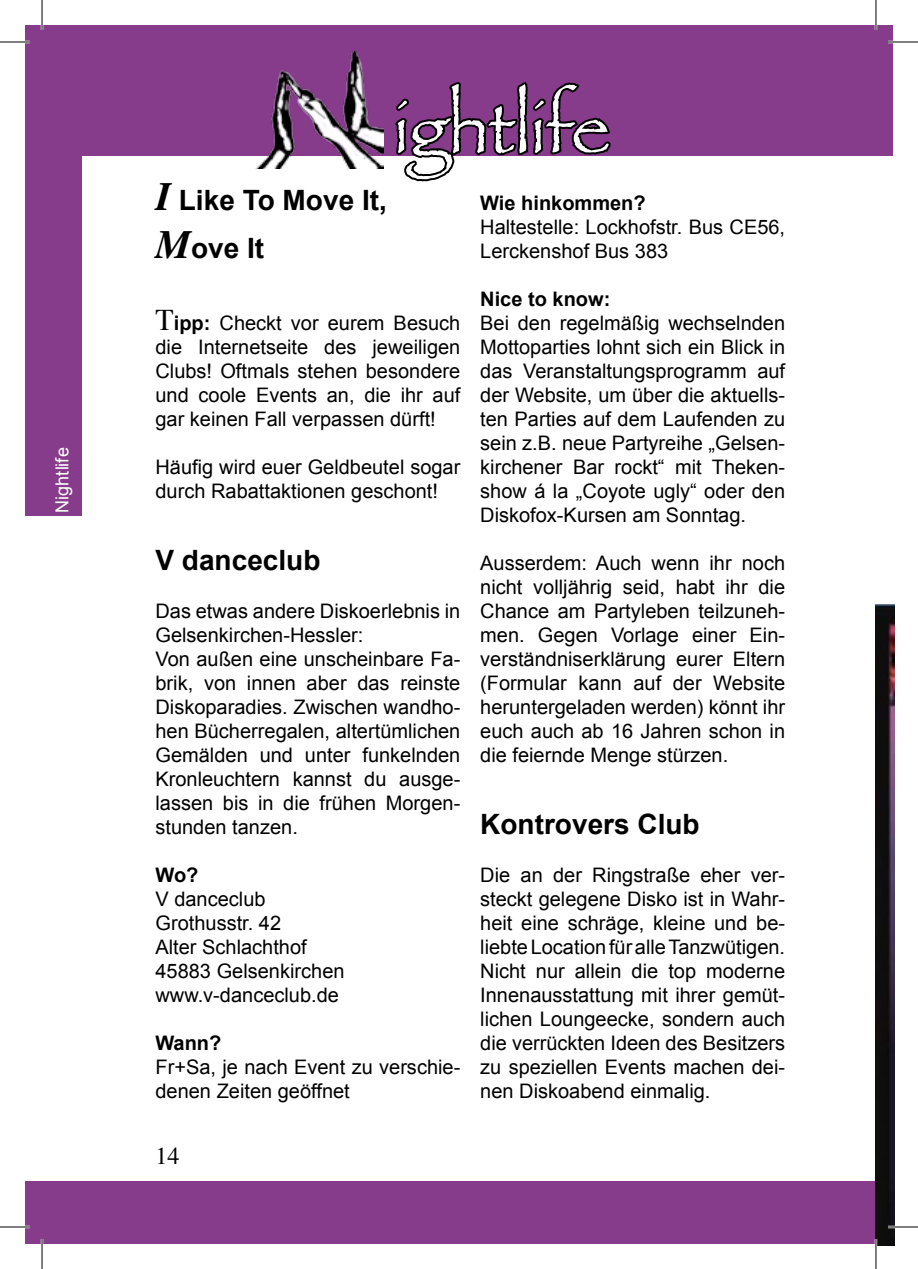
<style>
.page{position:relative;width:918px;height:1269px;background:#fff}
.page>*{position:absolute;margin:0;border:0;box-sizing:border-box;transform-origin:0 0}
.t1{font:72px "Papyrus";color:#fff}
.t2{font:700 28px/48px "Arial";color:#000}
.t3{font:24px "Times";color:#000}
.t4{font:20px/24px "Arial";color:#000}
.t5{font:700 20px "Arial";color:#000}
.t6{font:18px "Arial";color:#fff}
.s1{font-family:"Times";font-style:italic;font-size:40px}
.s2{font-family:"Times";font-size:30px}
.s3{font-weight:700}
</style>
<div class="page">
<div style="left:25px;top:1182px;width:850px;height:62px;background:#863b8b"></div>
<div style="left:25px;top:155px;width:57px;height:360px;background:#863b8b"></div>
<div style="left:25px;top:25px;width:850px;height:130px;background:#863b8b"></div>
<div style="left:875px;top:25px;width:17px;height:130px;background:#863b8b"></div>
<img style="left:253px;top:52px;width:131px;height:117px">
<svg style="left:392px;top:82px;width:222px;height:100px"></svg>
<img style="left:875px;top:604px;width:19px;height:642px">
<hr style="left:0;top:41px;width:30px;height:2px;background:#fff">
<hr style="left:887px;top:41px;width:30px;height:2px;background:#fff">
<hr style="left:0;top:1226px;width:30px;height:2px;background:#fff">
<hr style="left:887px;top:1226px;width:30px;height:2px;background:#fff">
<hr style="left:41px;top:0;width:2px;height:30px;background:#fff">
<hr style="left:41px;top:1239px;width:2px;height:30px;background:#fff">
<hr style="left:874px;top:0;width:3px;height:30px;background:#fff">
<hr style="left:874px;top:1239px;width:3px;height:30px;background:#fff">
<hr style="left:0;top:42px;width:30px;height:1px;background:#000">
<hr style="left:887px;top:42px;width:30px;height:1px;background:#000">
<hr style="left:0;top:1227px;width:30px;height:1px;background:#000">
<hr style="left:887px;top:1227px;width:30px;height:1px;background:#000">
<hr style="left:42px;top:0;width:1px;height:30px;background:#000">
<hr style="left:42px;top:1239px;width:1px;height:30px;background:#000">
<hr style="left:875px;top:0;width:1px;height:30px;background:#000">
<hr style="left:875px;top:1239px;width:1px;height:30px;background:#000">
<p class="t6" style="left:50px;top:512px;width:67px;rotate:-90deg">Nightlife</p>
<h1 class="t1" style="left:393px;top:85px;width:218px">ightlife</h1>
<h2 class="t2" style="left:155px;top:177px;width:233px"><span class="s1">I</span> Like To Move It,<br><span class="s1">M</span>ove It</h2>
<p class="t4" style="left:155px;top:311px;width:306px;text-align:justify"><span class="s2">T</span><span class="s3">ipp:</span> Checkt vor eurem Besuch die Internetseite des jeweiligen Clubs! Oftmals stehen besondere und coole Events an, die ihr auf gar keinen Fall verpassen dürft!</p>
<p class="t4" style="left:155px;top:455px;width:306px">Häufig wird euer Geldbeutel sogar durch Rabattaktionen geschont!</p>
<h2 class="t2" style="left:155px;top:537px;width:166px">V danceclub</h2>
<p class="t4" style="left:155px;top:599px;width:306px">Das etwas andere Diskoerlebnis in<br>Gelsenkirchen-Hessler:<br>Von außen eine unscheinbare Fa&shy;brik, von innen aber das reinste<br>Diskoparadies. Zwischen wandho&shy;hen Bücherregalen, altertümlichen<br>Gemälden und unter funkelnden<br>Kronleuchtern kannst du ausge&shy;lassen bis in die frühen Morgen&shy;stunden tanzen.</p>
<p class="t5" style="left:155px;top:862px;width:44px">Wo?</p>
<p class="t4" style="left:155px;top:887px;width:190px">V danceclub<br>Grothusstr. 42<br>Alter Schlachthof<br>45883 Gelsenkirchen www.v-danceclub.de</p>
<p class="t5" style="left:155px;top:1030px;width:67px">Wann?</p>
<p class="t4" style="left:155px;top:1055px;width:306px">Fr+Sa, je nach Event zu verschie&shy;denen Zeiten geöffnet</p>
<p class="t3" style="left:155px;top:1133px;width:25px">14</p>
<p class="t5" style="left:480px;top:190px;width:167px">Wie hinkommen?</p>
<p class="t4" style="left:480px;top:215px;width:306px">Haltestelle: Lockhofstr. Bus CE56,<br>Lerckenshof Bus 383</p>
<p class="t5" style="left:480px;top:286px;width:132px">Nice to know:</p>
<p class="t4" style="left:480px;top:311px;width:306px;text-align:justify">Bei den regelmäßig wechselnden Mottoparties lohnt sich ein Blick in das Veranstaltungsprogramm auf der Website, um über die aktuells&shy;ten Parties auf dem Laufenden zu sein z.B. neue Partyreihe „Gelsen&shy;kirchener Bar rockt“ mit Theken&shy;show á la „Coyote ugly“ oder den Diskofox-Kursen am Sonntag.</p>
<p class="t4" style="left:480px;top:551px;width:306px;text-align:justify">Ausserdem: Auch wenn ihr noch nicht volljährig seid, habt ihr die Chance am Partyleben teilzuneh&shy;men. Gegen Vorlage einer Ein&shy;verständniserklärung eurer Eltern (Formular kann auf der Website heruntergeladen werden) könnt ihr euch auch ab 16 Jahren schon in die feiernde Menge stürzen.</p>
<h2 class="t2" style="left:480px;top:801px;width:221px">Kontrovers Club</h2>
<p class="t4" style="left:480px;top:863px;width:306px;text-align:justify">Die an der Ringstraße eher ver&shy;steckt gelegene Disko ist in Wahr&shy;heit eine schräge, kleine und be&shy;liebte Location für alle Tanzwütigen.<br>Nicht nur allein die top moderne Innenausstattung mit ihrer gemüt&shy;lichen Loungeecke, sondern auch die verrückten Ideen des Besitzers zu speziellen Events machen dei&shy;nen Diskoabend einmalig.</p>
</div>
